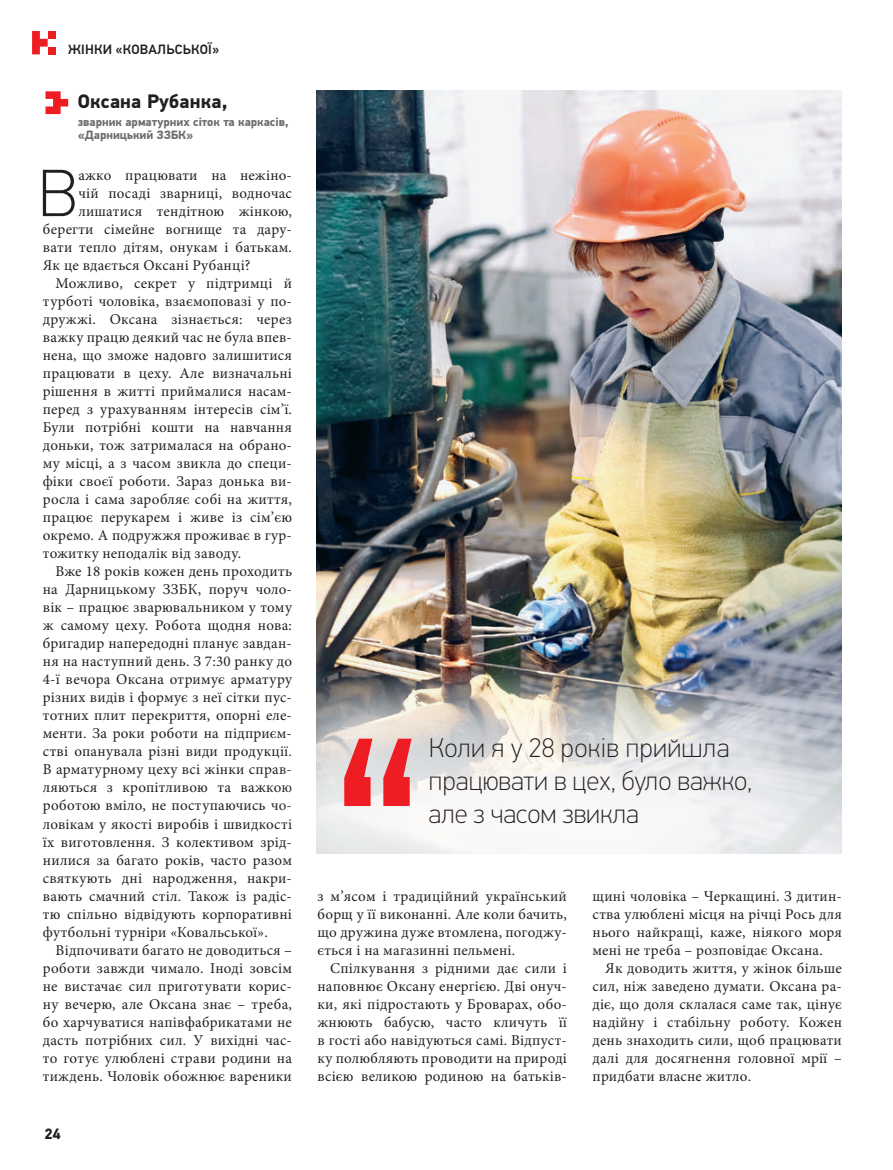
<style>
.page{position:relative;width:893px;height:1170px;background:#fff}
.page>*{position:absolute;margin:0;border:0;box-sizing:border-box;transform-origin:0 0}
.t1{font:100 67.2px "PF Din Display Pro";color:#231f20}
.t2{font:100 27px/33px "PF Din Text Pro";color:#231f20}
.t3{font:700 19.5px "PF Din Text Pro";letter-spacing:.01em;color:#231f20}
.t4{font:15px/18px "Minion Pro";letter-spacing:.015em;color:#231f20;text-align:justify}
.t5{font:700 15px "PF Din Text Pro";color:#231f20}
.t6{font:500 13.5px "PF Din Text Pro";letter-spacing:.02em;color:#231f20}
.t7{font:700 12px/13.5px "PF Din Text Pro";color:#6c6d70}
</style>
<div class="page">
<img style="left:317px;top:90px;width:525px;height:576px">
<svg style="left:45px;top:91px;width:23px;height:23px"></svg>
<svg style="left:831px;top:666px;width:11px;height:188px;background:#c0c4cc"></svg>
<div style="left:263px;top:656px;width:568px;height:248px;background:#fff;opacity:.5"></div>
<svg style="left:344px;top:738px;width:68px;height:68px;background:#e96a6e"></svg>
<div style="left:48px;top:47px;width:7px;height:7px;background:#ee1d23"></div>
<div style="left:48px;top:31px;width:7px;height:8px;background:#ee1d23"></div>
<svg style="left:32px;top:31px;width:16px;height:23px"></svg>
<p class="t6" style="left:68px;top:42px;width:153px">ЖІНКИ «КОВАЛЬСЬКОЇ»</p>
<h3 class="t3" style="left:78px;top:89px;width:151px">Оксана Рубанка,</h3>
<p class="t7" style="left:78px;top:115px;width:212px">зварник арматурних сіток та каркасів, «Дарницький ЗЗБК»</p>
<h1 class="t1" style="left:39px;top:155px;width:40px">В</h1>
<p class="t4" style="left:78px;top:166px;width:215px">ажко працювати на нежіно-</p>
<p class="t4" style="left:78px;top:184px;width:215px">чій посаді зварниці, водночас</p>
<p class="t4" style="left:78px;top:202px;width:215px">лишатися тендітною жінкою,</p>
<p class="t4" style="left:43px;top:220px;width:251px">берегти сімейне вогнище та дару-</p>
<p class="t4" style="left:43px;top:238px;width:251px">вати тепло дітям, онукам і батькам.</p>
<p class="t4" style="left:43px;top:256px;width:209px">Як це вдається Оксані Рубанці?</p>
<p class="t4" style="left:56px;top:274px;width:238px">Можливо, секрет у підтримці й</p>
<p class="t4" style="left:43px;top:292px;width:251px">турботі чоловіка, взаємоповазі у по-</p>
<p class="t4" style="left:43px;top:310px;width:251px">дружжі. Оксана зізнається: через</p>
<p class="t4" style="left:43px;top:328px;width:251px">важку працю деякий час не була впев-</p>
<p class="t4" style="left:43px;top:346px;width:251px">нена, що зможе надовго залишитися</p>
<p class="t4" style="left:43px;top:364px;width:251px">працювати в цеху. Але визначальні</p>
<p class="t4" style="left:43px;top:382px;width:251px">рішення в житті приймалися насам-</p>
<p class="t4" style="left:43px;top:400px;width:251px">перед з урахуванням інтересів сім’ї.</p>
<p class="t4" style="left:43px;top:418px;width:251px">Були потрібні кошти на навчання</p>
<p class="t4" style="left:43px;top:436px;width:251px">доньки, тож затрималася на обрано-</p>
<p class="t4" style="left:43px;top:454px;width:251px">му місці, а з часом звикла до специ-</p>
<p class="t4" style="left:43px;top:472px;width:251px">фіки своєї роботи. Зараз донька ви-</p>
<p class="t4" style="left:43px;top:490px;width:251px">росла і сама заробляє собі на життя,</p>
<p class="t4" style="left:43px;top:508px;width:251px">працює перукарем і живе із сім’єю</p>
<p class="t4" style="left:43px;top:526px;width:251px">окремо. А подружжя проживає в гур-</p>
<p class="t4" style="left:43px;top:544px;width:200px">тожитку неподалік від заводу.</p>
<p class="t4" style="left:56px;top:562px;width:238px">Вже 18 років кожен день проходить</p>
<p class="t4" style="left:43px;top:580px;width:251px">на Дарницькому ЗЗБК, поруч чоло-</p>
<p class="t4" style="left:43px;top:598px;width:251px">вік – працює зварювальником у тому</p>
<p class="t4" style="left:43px;top:616px;width:251px">ж самому цеху. Робота щодня нова:</p>
<p class="t4" style="left:43px;top:634px;width:251px">бригадир напередодні планує завдан-</p>
<p class="t4" style="left:43px;top:652px;width:251px">ня на наступний день. З 7:30 ранку до</p>
<p class="t4" style="left:43px;top:670px;width:251px">4-ї вечора Оксана отримує арматуру</p>
<p class="t4" style="left:43px;top:688px;width:251px">різних видів і формує з неї сітки пус-</p>
<p class="t4" style="left:43px;top:706px;width:251px">тотних плит перекриття, опорні еле-</p>
<p class="t4" style="left:43px;top:724px;width:251px">менти. За роки роботи на підприєм-</p>
<p class="t4" style="left:43px;top:742px;width:251px">стві опанувала різні види продукції.</p>
<p class="t4" style="left:43px;top:760px;width:251px">В арматурному цеху всі жінки справ-</p>
<p class="t4" style="left:43px;top:778px;width:251px">ляються з кропітливою та важкою</p>
<p class="t4" style="left:43px;top:796px;width:251px">роботою вміло, не поступаючись чо-</p>
<p class="t4" style="left:43px;top:814px;width:251px">ловікам у якості виробів і швидкості</p>
<p class="t4" style="left:43px;top:832px;width:251px">їх виготовлення. З колективом зрід-</p>
<p class="t4" style="left:43px;top:850px;width:251px">нилися за багато років, часто разом</p>
<p class="t4" style="left:43px;top:868px;width:251px">святкують дні народження, накри-</p>
<p class="t4" style="left:43px;top:886px;width:251px">вають смачний стіл. Також із радіс-</p>
<p class="t4" style="left:43px;top:904px;width:251px">тю спільно відвідують корпоративні</p>
<p class="t4" style="left:43px;top:922px;width:226px">футбольні турніри «Ковальської».</p>
<p class="t4" style="left:56px;top:940px;width:238px">Відпочивати багато не доводиться –</p>
<p class="t4" style="left:43px;top:958px;width:251px">роботи завжди чимало. Іноді зовсім</p>
<p class="t4" style="left:43px;top:976px;width:251px">не вистачає сил приготувати корис-</p>
<p class="t4" style="left:43px;top:994px;width:251px">ну вечерю, але Оксана знає – треба,</p>
<p class="t4" style="left:43px;top:1012px;width:251px">бо харчуватися напівфабрикатами не</p>
<p class="t4" style="left:43px;top:1030px;width:251px">дасть потрібних сил. У вихідні час-</p>
<p class="t4" style="left:43px;top:1048px;width:251px">то готує улюблені страви родини на</p>
<p class="t4" style="left:43px;top:1066px;width:251px">тиждень. Чоловік обожнює вареники</p>
<p class="t5" style="left:45px;top:1124px;width:18px">24</p>
<h2 class="t2" style="left:429px;top:731px;width:325px">Коли я у 28 років прийшла працювати в цех, було важко, але з часом звикла</h2>
<p class="t4" style="left:317px;top:886px;width:251px">з м’ясом і традиційний український борщ у її виконанні. Але коли бачить, що дружина дуже втомлена, погоджу&shy;ється і на магазинні пельмені.</p>
<p class="t4" style="left:317px;top:958px;width:251px;text-indent:13px">Спілкування з рідними дає сили і наповнює Оксану енергією. Дві онуч&shy;ки, які підростають у Броварах, обо&shy;жнюють бабусю, часто кличуть її в гості або навідуються самі. Відпуст&shy;ку полюбляють проводити на природі всією великою родиною на батьків-</p>
<p class="t4" style="left:592px;top:886px;width:251px">щині чоловіка – Черкащині. З дитин&shy;ства улюблені місця на річці Рось для нього найкращі, каже, ніякого моря мені не треба – розповідає Оксана.</p>
<p class="t4" style="left:592px;top:958px;width:251px;text-indent:13px">Як доводить життя, у жінок більше сил, ніж заведено думати. Оксана ра&shy;діє, що доля склалася саме так, цінує надійну і стабільну роботу. Кожен день знаходить сили, щоб працювати далі для досягнення головної мрії – придбати власне житло.</p>
</div>
